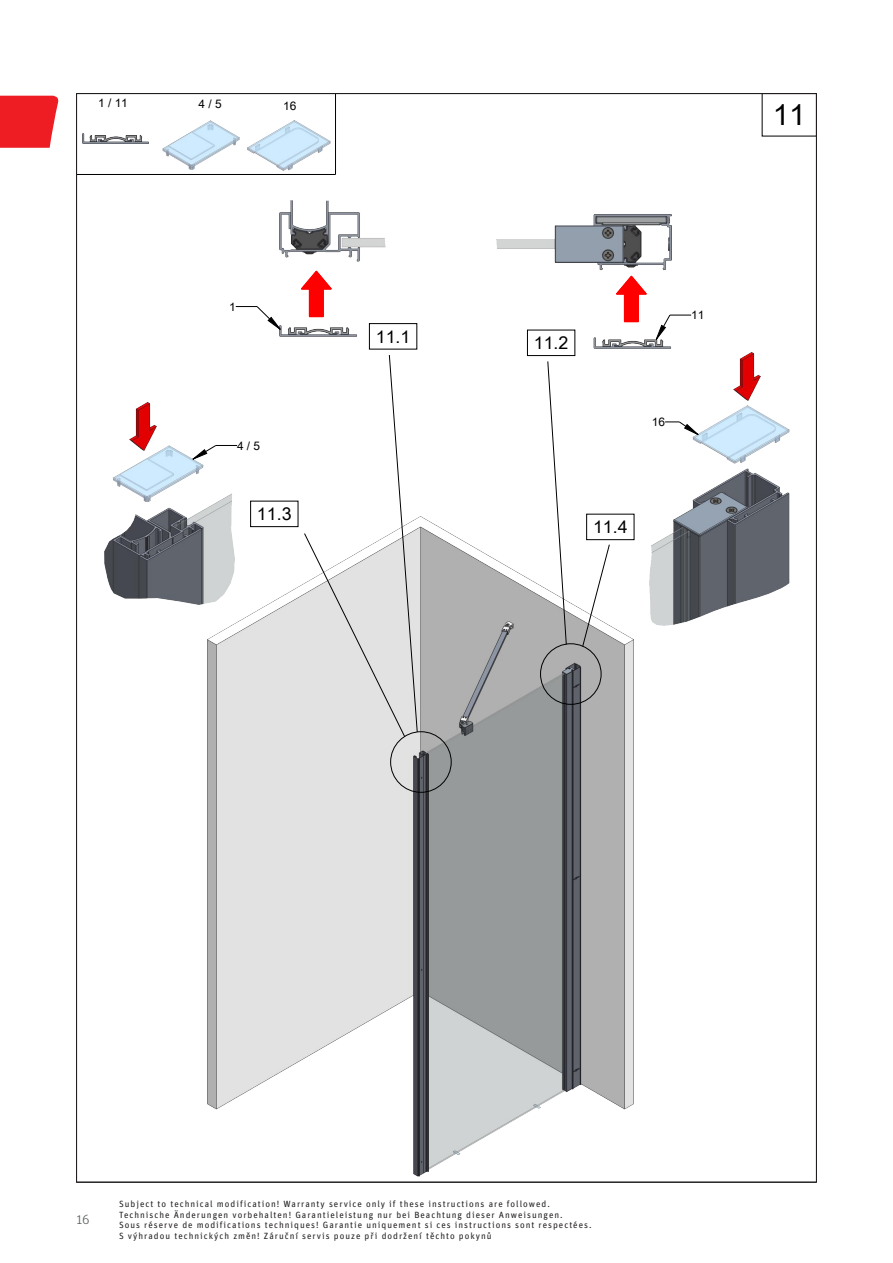
<style>
.page{position:relative;width:893px;height:1263px;background:#fff}
.page>*{position:absolute;margin:0;border:0;box-sizing:border-box;transform-origin:0 0}
.t1{font:29.7px "Arial Unicode MS";color:#000}
.t2{font:17.85px "Arial Unicode MS";color:#000}
.t3{font:300 13.5px "Unit OT";color:#57585a}
.t4{font:11.85px "Arial Unicode MS";color:#000}
.t5{font:9px/10.8px "Unit Pro";letter-spacing:.11em;color:#231f20}
</style>
<div class="page">
<svg style="left:0;top:96px;width:59px;height:52px;background:#ef3036"></svg>
<img style="left:207px;top:516px;width:427px;height:660px">
<img style="left:497px;top:214px;width:174px;height:135px">
<img style="left:280px;top:201px;width:106px;height:135px">
<img style="left:649px;top:406px;width:141px;height:219px">
<img style="left:105px;top:445px;width:130px;height:160px">
<img style="left:82px;top:134px;width:66px;height:10px">
<img style="left:248px;top:121px;width:83px;height:50px">
<img style="left:162px;top:121px;width:78px;height:49px">
<img style="left:733px;top:353px;width:27px;height:48px">
<img style="left:129px;top:403px;width:28px;height:47px">
<svg style="left:615px;top:274px;width:33px;height:48px"></svg>
<svg style="left:300px;top:269px;width:33px;height:48px"></svg>
<hr style="left:77px;top:1182px;width:739px;height:1px;background:#000">
<hr style="left:335px;top:94px;width:1px;height:80px;background:#000">
<svg style="left:304px;top:355px;width:114px;height:382px"></svg>
<svg style="left:547px;top:361px;width:20px;height:284px"></svg>
<svg style="left:582px;top:544px;width:28px;height:103px"></svg>
<hr style="left:77px;top:174px;width:258px;height:1px;background:#000">
<div style="left:390px;top:731px;width:61px;height:61px;border:1px solid #000;border-radius:50%"></div>
<div style="left:540px;top:643px;width:61px;height:61px;border:1px solid #000;border-radius:50%"></div>
<div style="left:586px;top:514px;width:48px;height:26px;border:1px solid #000"></div>
<div style="left:250px;top:501px;width:48px;height:26px;border:1px solid #000"></div>
<div style="left:527px;top:330px;width:48px;height:26px;border:1px solid #000"></div>
<svg style="left:655px;top:315px;width:36px;height:25px"></svg>
<div style="left:369px;top:323px;width:48px;height:26px;border:1px solid #000"></div>
<svg style="left:236px;top:306px;width:45px;height:24px"></svg>
<svg style="left:665px;top:422px;width:34px;height:13px"></svg>
<svg style="left:192px;top:445px;width:45px;height:15px"></svg>
<h3 class="t4" style="left:98px;top:95px;width:31px">1 / 11</h3>
<h3 class="t4" style="left:199px;top:95px;width:25px">4 / 5</h3>
<h3 class="t4" style="left:283px;top:97px;width:15px">16</h3>
<h3 class="t4" style="left:229px;top:298px;width:8px">1</h3>
<h3 class="t4" style="left:237px;top:437px;width:25px">4 / 5</h3>
<h2 class="t2" style="left:257px;top:501px;width:36px">11.3</h2>
<h2 class="t2" style="left:376px;top:323px;width:36px">11.1</h2>
<h1 class="t1" style="left:773px;top:93px;width:34px">11</h1>
<h2 class="t2" style="left:534px;top:330px;width:36px">11.2</h2>
<h3 class="t4" style="left:691px;top:307px;width:15px">11</h3>
<h3 class="t4" style="left:652px;top:413px;width:15px">16</h3>
<h2 class="t2" style="left:593px;top:514px;width:36px">11.4</h2>
<h3 class="t3" style="left:77px;top:1211px;width:15px">16</h3>
<p class="t5" style="left:119px;top:1198px;width:474px">Subject to technical modification! Warranty service only if these instructions are followed.<br>Technische Änderungen vorbehalten! Garantieleistung nur bei Beachtung dieser Anweisungen.<br>Sous réserve de modifications techniques! Garantie uniquement si ces instructions sont respectées.<br>S výhradou technických změn! Záruční servis pouze při dodržení těchto pokynů</p>
</div>
